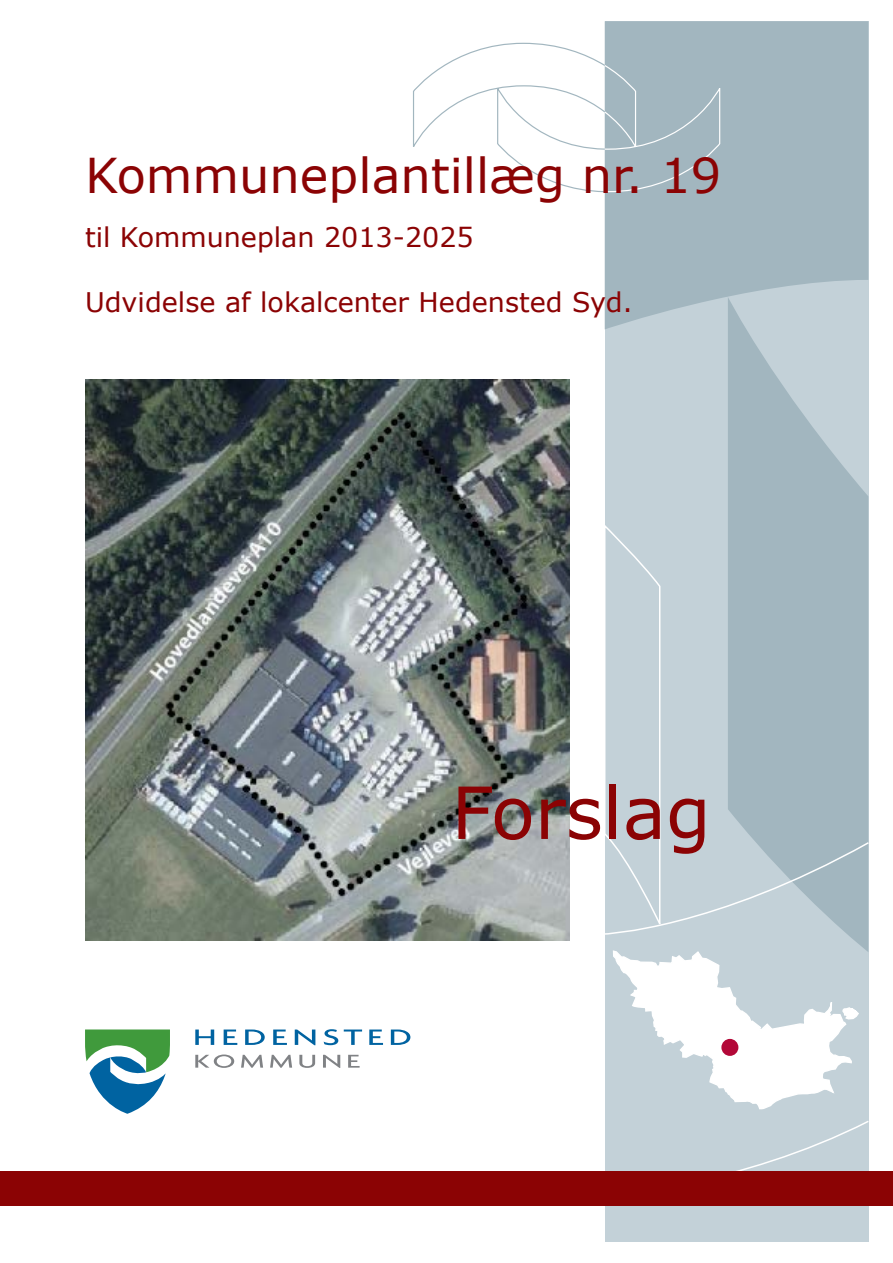
<style>
.page{position:relative;width:893px;height:1263px;background:#fff}
.page>*{position:absolute;margin:0;border:0;box-sizing:border-box;transform-origin:0 0}
.t1{font:72px "Verdana";color:#8b0304}
.t2{font:48px "Verdana";color:#8b0304}
.t3{font:27px "Verdana";color:#8b0304}
</style>
<div class="page">
<div style="left:605px;top:21px;width:263px;height:1221px;background:#c3d1d8"></div>
<div style="left:605px;top:21px;width:263px;height:308px;background:#a2b6bf"></div>
<svg style="left:728px;top:297px;width:140px;height:227px;fill:#a2b6bf"></svg>
<svg style="left:605px;top:524px;width:264px;height:647px"></svg>
<svg style="left:413px;top:42px;width:308px;height:151px"></svg>
<div style="left:0;top:1171px;width:893px;height:34px;background:#8b0304"></div>
<svg style="left:613px;top:950px;width:246px;height:159px"></svg>
<div style="left:721px;top:1039px;width:17px;height:17px;background:#b30838;border-radius:50%"></div>
<svg style="left:85px;top:1029px;width:85px;height:85px"></svg>
<svg style="left:195px;top:1029px;width:215px;height:16px"></svg>
<svg style="left:195px;top:1054px;width:165px;height:14px"></svg>
<img style="left:85px;top:380px;width:485px;height:561px">
<h2 class="t2" style="left:85px;top:143px;width:638px">Kommuneplantillæg nr. 19</h2>
<p class="t3" style="left:85px;top:219px;width:390px">til Kommuneplan 2013-2025</p>
<p class="t3" style="left:85px;top:283px;width:549px">Udvidelse af lokalcenter Hedensted Syd.</p>
<h1 class="t1" style="left:451px;top:763px;width:261px">Forslag</h1>
</div>
